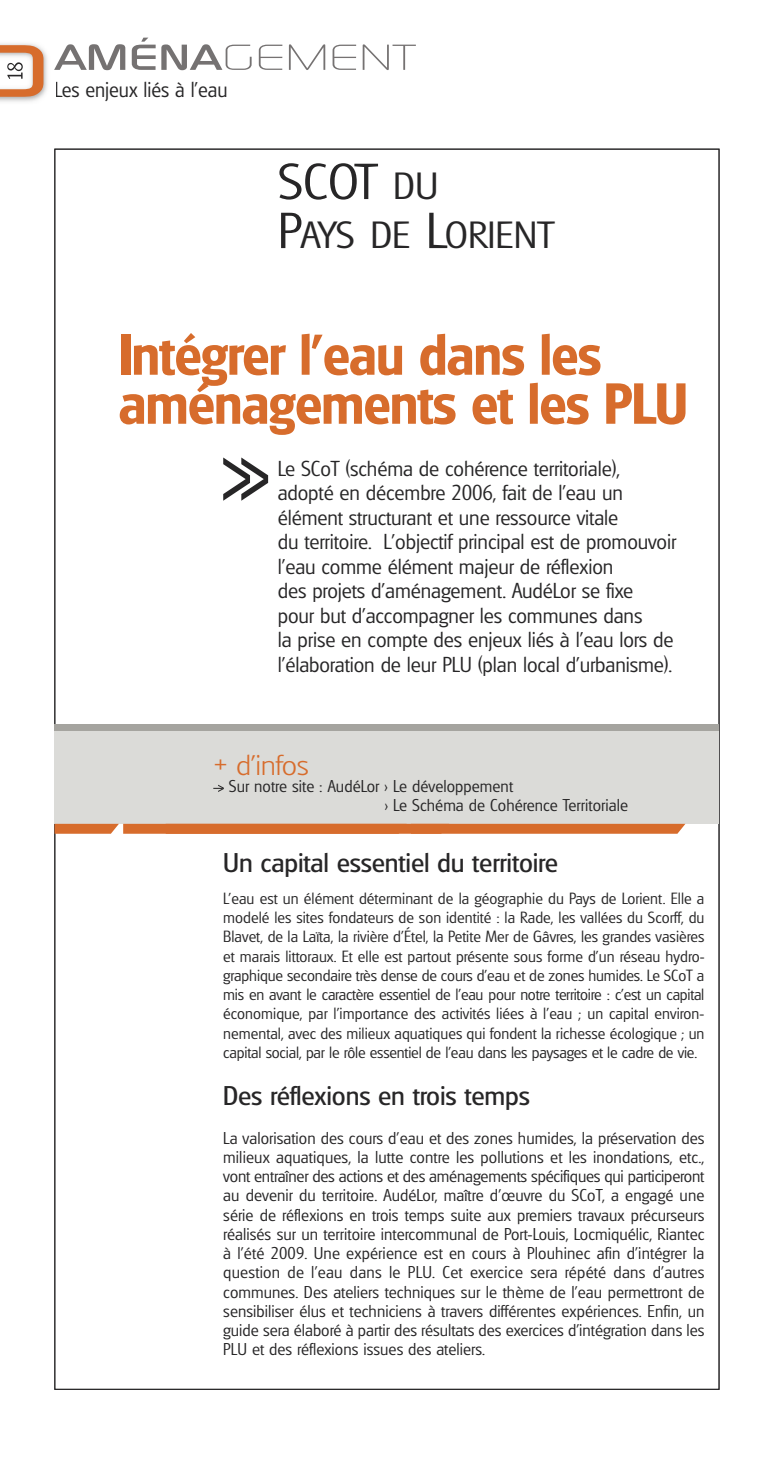
<style>
.page{position:relative;width:759px;height:1469px;background:#fff}
.page>*{position:absolute;margin:0;border:0;box-sizing:border-box;transform-origin:0 0}
.t1{font:600 56px/49px "Glasgow";letter-spacing:-.015em;color:#d76c2c}
.t2{font:300 49px "Glasgow";color:#272627;scale:1.1 1}
.t3{font:300 36.75px "Glasgow";color:#272627;scale:1.1 1}
.t4{font:300 35px "Digital";color:#757272;scale:1.45 1}
.t5{font:200 28px "Glasgow";letter-spacing:-.015em;color:#d76c2c;scale:1.1 1}
.t6{font:26.25px "Glasgow";letter-spacing:-.005em;color:#272627;scale:1.04 1}
.t7{font:300 21px/24.5px "Glasgow";letter-spacing:-.005em;color:#272627}
.t8{font:300 21px "Glasgow";letter-spacing:-.005em;color:#272627;scale:.96 1}
.t9{font:300 16.62px/19.2px "Glasgow";letter-spacing:.005em;color:#272627;text-align:justify}
.t10{font:300 15.75px/19.2px "Glasgow";letter-spacing:-.01em;color:#272627;text-align:justify}
.s1{font-weight:500}
.s2{font-size:36.75px}
.s3{font-size:49px}
</style>
<div class="page">
<img style="left:0;top:43px;width:47px;height:59px">
<svg style="left:0;top:45px;width:43px;height:52px"></svg>
<svg style="left:223px;top:457px;width:45px;height:44px"></svg>
<div style="left:55px;top:724px;width:664px;height:99px;background:#dbdbd8"></div>
<div style="left:55px;top:724px;width:664px;height:6px;background:#a5a49f"></div>
<svg style="left:55px;top:823px;width:630px;height:10px;background:#d7763c"></svg>
<svg style="left:213px;top:784px;width:11px;height:8px"></svg>
<h3 class="t4" style="left:55px;top:37px;width:251px"><span class="s1">AMÉNA</span>GEMENT</h3>
<p class="t8" style="left:55px;top:77px;width:182px">Les enjeux liés à l'eau</p>
<h2 class="t2" style="left:278px;top:153px;width:148px">SCOT <span class="s2">DU</span></h2>
<h3 class="t3" style="left:278px;top:214px;width:253px"><span class="s3">P</span>AYS DE <span class="s3">L</span>ORIENT</h3>
<h1 class="t1" style="left:119px;top:331px;width:571px">Intégrer l'eau dans les aménagements et les PLU</h1>
<p class="t7" style="left:278px;top:456px;width:400px">Le SCoT (schéma de cohérence territoriale), adopté en décembre 2006, fait de l'eau un élément structurant et une ressource vitale<br>du territoire. L'objectif principal est de promouvoir l'eau comme élément majeur de réflexion<br>des projets d'aménagement. AudéLor se fixe<br>pour but d'accompagner les communes dans<br>la prise en compte des enjeux liés à l'eau lors de l'élaboration de leur PLU (plan local d'urbanisme).</p>
<h3 class="t5" style="left:213px;top:748px;width:88px">+ d’infos</h3>
<p class="t9" style="left:384px;top:776px;width:245px;text-indent:-156px">Sur notre site : AudéLor &gt; Le développement<br>&gt; Le Schéma de Cohérence Territoriale</p>
<h3 class="t6" style="left:223px;top:847px;width:323px">Un capital essentiel du territoire</h3>
<p class="t10" style="left:223px;top:888px;width:483px">L’eau est un élément déterminant de la géographie du Pays de Lorient. Elle a modelé les sites fondateurs de son identité : la Rade, les vallées du Scorff, du Blavet, de la Laïta, la rivière d’Étel, la Petite Mer de Gâvres, les grandes vasières et marais littoraux. Et elle est partout présente sous forme d'un réseau hydro&shy;graphique secondaire très dense de cours d’eau et de zones humides. Le SCoT a mis en avant le caractère essentiel de l'eau pour notre territoire : c'est un capital économique, par l’importance des activités liées à l’eau ; un capital environ&shy;nemental, avec des milieux aquatiques qui fondent la richesse écologique ; un capital social, par le rôle essentiel de l’eau dans les paysages et le cadre de vie.</p>
<h3 class="t6" style="left:223px;top:1080px;width:296px">Des réflexions en trois temps</h3>
<p class="t9" style="left:223px;top:1128px;width:483px">La valorisation des cours d'eau et des zones humides, la préservation des milieux aquatiques, la lutte contre les pollutions et les inondations, etc., vont entraîner des actions et des aménagements spécifiques qui participeront au devenir du territoire. AudéLor, maître d'œuvre du SCoT, a engagé une série de réflexions en trois temps suite aux premiers travaux précurseurs réalisés sur un territoire intercommunal de Port-Louis, Locmiquélic, Riantec à l'été 2009. Une expérience est en cours à Plouhinec afin d'intégrer la question de l'eau dans le PLU. Cet exercice sera répété dans d'autres communes. Des ateliers techniques sur le thème de l'eau permettront de sensibiliser élus et techniciens à travers différentes expériences. Enfin, un guide sera élaboré à partir des résultats des exercices d'intégration dans les PLU et des réflexions issues des ateliers.</p>
</div>
